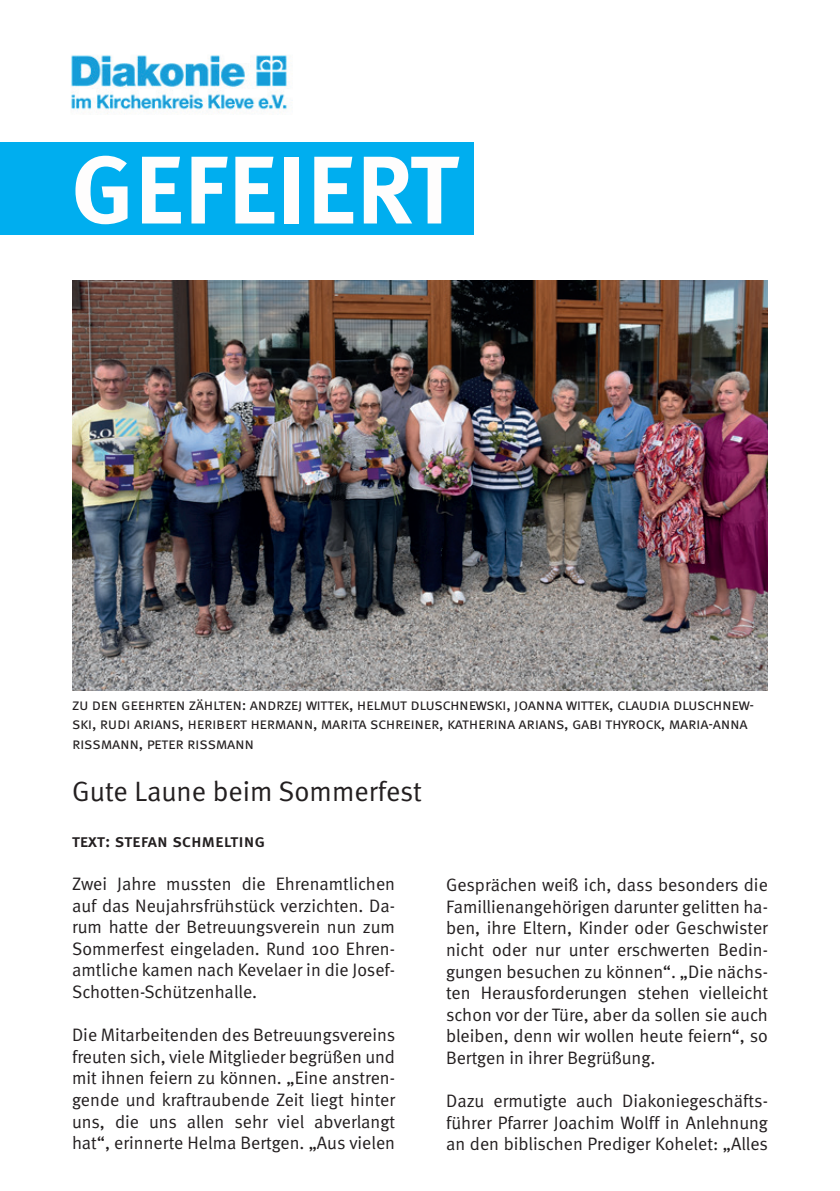
<style>
.page{position:relative;width:840px;height:1191px;background:#fff}
.page>*{position:absolute;margin:0;border:0;box-sizing:border-box;transform-origin:0 0}
.t1{font:96px "Meta Bold Caps";color:#fefdfd}
.t2{font:28px "Meta Normal";color:#231f20}
.t3{font:18px/21.6px "Meta Normal";color:#231f20;text-align:justify}
.t4{font:18px "Meta Medium Caps";letter-spacing:-.01em;color:#231f20}
.t5{font:16px/19.2px "Meta Normal Caps";letter-spacing:-.02em;color:#231f20}
</style>
<div class="page">
<img style="left:71px;top:55px;width:222px;height:59px">
<div style="left:0;top:142px;width:473px;height:92px;background:#00aeef"></div>
<img style="left:72px;top:281px;width:695px;height:409px">
<p class="t1" style="left:71px;top:129px;width:388px">GEFEIERT</p>
<p class="t5" style="left:72px;top:695px;width:683px">zu den geehrten zählten: andrzej wittek, helmut dluschnewski, joanna wittek, claudia dluschnew&shy;ski, rudi arians, heribert hermann, marita schreiner, katherina arians, gabi thyrock, maria-anna rißmann, peter rißmann</p>
<p class="t2" style="left:72px;top:775px;width:351px">Gute Laune beim Sommerfest</p>
<p class="t4" style="left:72px;top:830px;width:194px">text: stefan schmelting</p>
<p class="t3" style="left:72px;top:872px;width:324px">Zwei Jahre mussten die Ehrenamtlichen auf das Neujahrsfrühstück verzichten. Da&shy;rum hatte der Betreuungsverein nun zum Sommerfest eingeladen. Rund 100 Ehren&shy;amtliche kamen nach Kevelaer in die Josef-Schotten-Schützenhalle.</p>
<p class="t3" style="left:72px;top:1024px;width:324px">Die Mitarbeitenden des Betreuungsvereins freuten sich, viele Mitglieder begrüßen und mit ihnen feiern zu können. „Eine anstren&shy;gende und kraftraubende Zeit liegt hinter uns, die uns allen sehr viel abverlangt hat“, erinnerte Helma Bertgen. „Aus vielen</p>
<p class="t3" style="left:446px;top:874px;width:323px">Gesprächen weiß ich, dass besonders die Famillienangehörigen darunter gelitten ha&shy;ben, ihre Eltern, Kinder oder Geschwister nicht oder nur unter erschwerten Bedin&shy;gungen besuchen zu können“. „Die nächs&shy;ten Herausforderungen stehen vielleicht schon vor der Türe, aber da sollen sie auch bleiben, denn wir wollen heute feiern“, so Bertgen in ihrer Begrüßung.</p>
<p class="t3" style="left:446px;top:1090px;width:323px">Dazu ermutigte auch Diakoniegeschäfts&shy;führer Pfarrer Joachim Wolff in Anlehnung an den biblischen Prediger Kohelet: „Alles</p>
</div>
